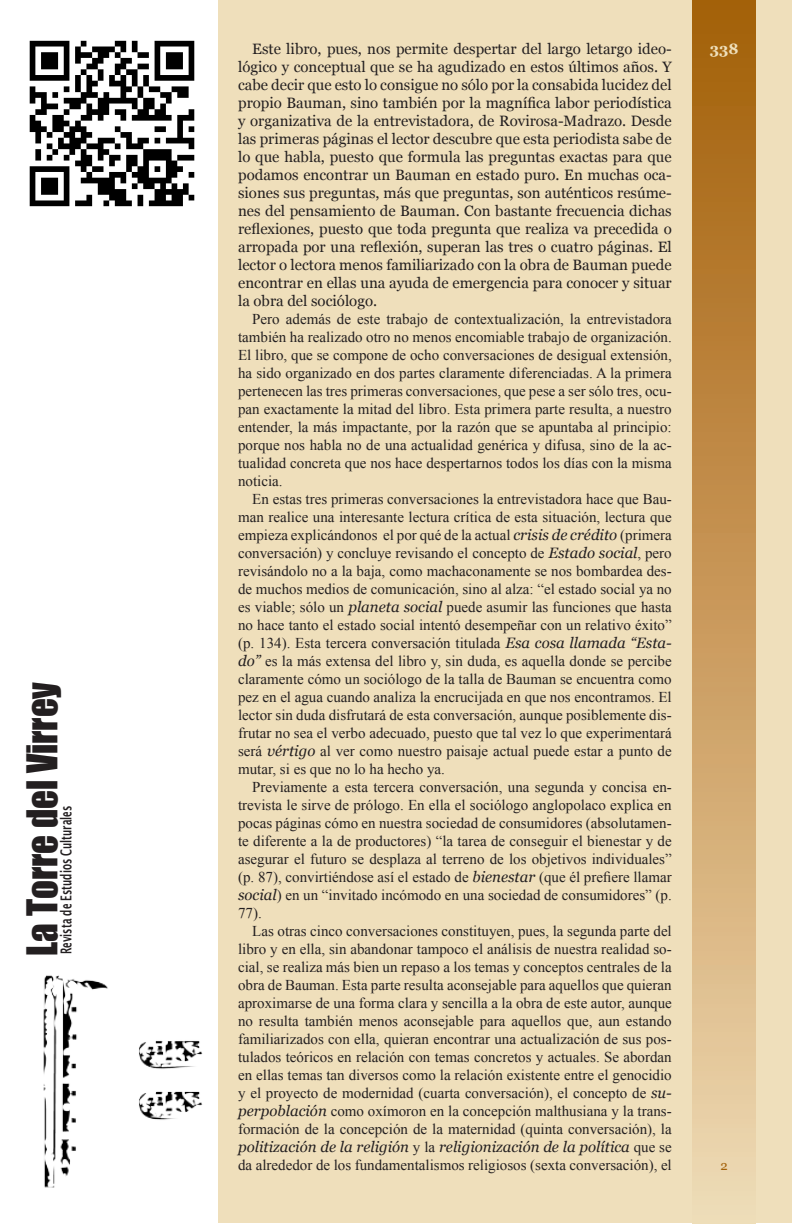
<style>
.page{position:relative;width:792px;height:1224px;background:#fff}
.page>*{position:absolute;margin:0;border:0;box-sizing:border-box;transform-origin:0 0}
.t1{font:39px "Impact";color:#231f20;scale:.95 1}
.t2{font:15px/18px "Times New Roman";color:#231f20;text-align:justify}
.t3{font:15px/18px "Georgia";color:#231f20;text-align:justify}
.t4{font:600 15px "Lucida Sans";color:#231f20;scale:.63 1}
.t5{font:700 15px "Georgia";color:#efdfbb}
.t6{font:13px "Georgia";color:#a36109}
.s1{font-family:"Georgia";font-style:italic}
</style>
<div class="page">
<div style="left:218px;top:0;width:574px;height:1224px;background:#efdfbb"></div>
<img style="left:43px;top:975px;width:160px;height:213px">
<div style="left:693px;top:0;width:63px;height:1224px;background:linear-gradient(to bottom,#a35d06,#efd9b3)"></div>
<img style="left:29px;top:40px;width:166px;height:167px">
<p class="t1" style="left:12px;top:956px;width:290px;rotate:-90deg">La Torre del Virrey</p>
<p class="t4" style="left:58px;top:954px;width:238px;rotate:-90deg">Revista de Estudios Culturales</p>
<p class="t3" style="left:238px;top:40px;width:435px;text-indent:14px">Este libro, pues, nos permite despertar del largo letargo ideo&shy;lógico y conceptual que se ha agudizado en estos últimos años. Y cabe decir que esto lo consigue no sólo por la consabida lucidez del propio Bauman, sino también por la magnífica labor periodística y organizativa de la entrevistadora, de Rovirosa-Madrazo. Desde las primeras páginas el lector descubre que esta periodista sabe de lo que habla, puesto que formula las preguntas exactas para que podamos encontrar un Bauman en estado puro. En muchas oca&shy;siones sus preguntas, más que preguntas, son auténticos resúme&shy;nes del pensamiento de Bauman. Con bastante frecuencia dichas reflexiones, puesto que toda pregunta que realiza va precedida o arropada por una reflexión, superan las tres o cuatro páginas. El lector o lectora menos familiarizado con la obra de Bauman puede encontrar en ellas una ayuda de emergencia para conocer y situar la obra del sociólogo.</p>
<p class="t2" style="left:238px;top:310px;width:435px;text-indent:14px">Pero además de este trabajo de contextualización, la entrevistadora también ha realizado otro no menos encomiable trabajo de organización.<br>El libro, que se compone de ocho conversaciones de desigual extensión, ha sido organizado en dos partes claramente diferenciadas. A la primera pertenecen las tres primeras conversaciones, que pese a ser sólo tres, ocu&shy;pan exactamente la mitad del libro. Esta primera parte resulta, a nuestro entender, la más impactante, por la razón que se apuntaba al principio: porque nos habla no de una actualidad genérica y difusa, sino de la ac&shy;tualidad concreta que nos hace despertarnos todos los días con la misma noticia.</p>
<p class="t2" style="left:238px;top:490px;width:435px;text-indent:14px">En estas tres primeras conversaciones la entrevistadora hace que Bau&shy;man realice una interesante lectura crítica de esta situación, lectura que empieza explicándonos el por qué de la actual <span class="s1">crisis de crédito</span> (primera conversación) y concluye revisando el concepto de <span class="s1">Estado social</span>, pero revisándolo no a la baja, como machaconamente se nos bombardea des&shy;de muchos medios de comunicación, sino al alza: “el estado social ya no es viable; sólo un <span class="s1">planeta social</span> puede asumir las funciones que hasta no hace tanto el estado social intentó desempeñar con un relativo éxito” (p. 134). Esta tercera conversación titulada <span class="s1">Esa cosa llamada “Esta&shy;do”</span> es la más extensa del libro y, sin duda, es aquella donde se percibe claramente cómo un sociólogo de la talla de Bauman se encuentra como pez en el agua cuando analiza la encrucijada en que nos encontramos. El lector sin duda disfrutará de esta conversación, aunque posiblemente dis&shy;frutar no sea el verbo adecuado, puesto que tal vez lo que experimentará será <span class="s1">vértigo</span> al ver como nuestro paisaje actual puede estar a punto de mutar, si es que no lo ha hecho ya.</p>
<p class="t2" style="left:238px;top:778px;width:435px;text-indent:14px">Previamente a esta tercera conversación, una segunda y concisa en&shy;trevista le sirve de prólogo. En ella el sociólogo anglopolaco explica en pocas páginas cómo en nuestra sociedad de consumidores (absolutamen&shy;te diferente a la de productores) “la tarea de conseguir el bienestar y de asegurar el futuro se desplaza al terreno de los objetivos individuales” (p. 87), convirtiéndose así el estado de <span class="s1">bienestar</span> (que él prefiere llamar <span class="s1">social</span>) en un “invitado incómodo en una sociedad de consumidores” (p.<br>77).</p>
<p class="t2" style="left:238px;top:922px;width:435px;text-indent:14px">Las otras cinco conversaciones constituyen, pues, la segunda parte del libro y en ella, sin abandonar tampoco el análisis de nuestra realidad so&shy;cial, se realiza más bien un repaso a los temas y conceptos centrales de la obra de Bauman. Esta parte resulta aconsejable para aquellos que quieran aproximarse de una forma clara y sencilla a la obra de este autor, aunque no resulta también menos aconsejable para aquellos que, aun estando familiarizados con ella, quieran encontrar una actualización de sus pos&shy;tulados teóricos en relación con temas concretos y actuales. Se abordan en ellas temas tan diversos como la relación existente entre el genocidio y el proyecto de modernidad (cuarta conversación), el concepto de <span class="s1">su&shy;perpoblación</span> como oxímoron en la concepción malthusiana y la trans&shy;formación de la concepción de la maternidad (quinta conversación), la <span class="s1">politización de la religión</span> y la <span class="s1">religionización de la política</span> que se da alrededor de los fundamentalismos religiosos (sexta conversación), el</p>
<p class="t5" style="left:710px;top:40px;width:30px">338</p>
<p class="t6" style="left:721px;top:1158px;width:9px">2</p>
</div>
